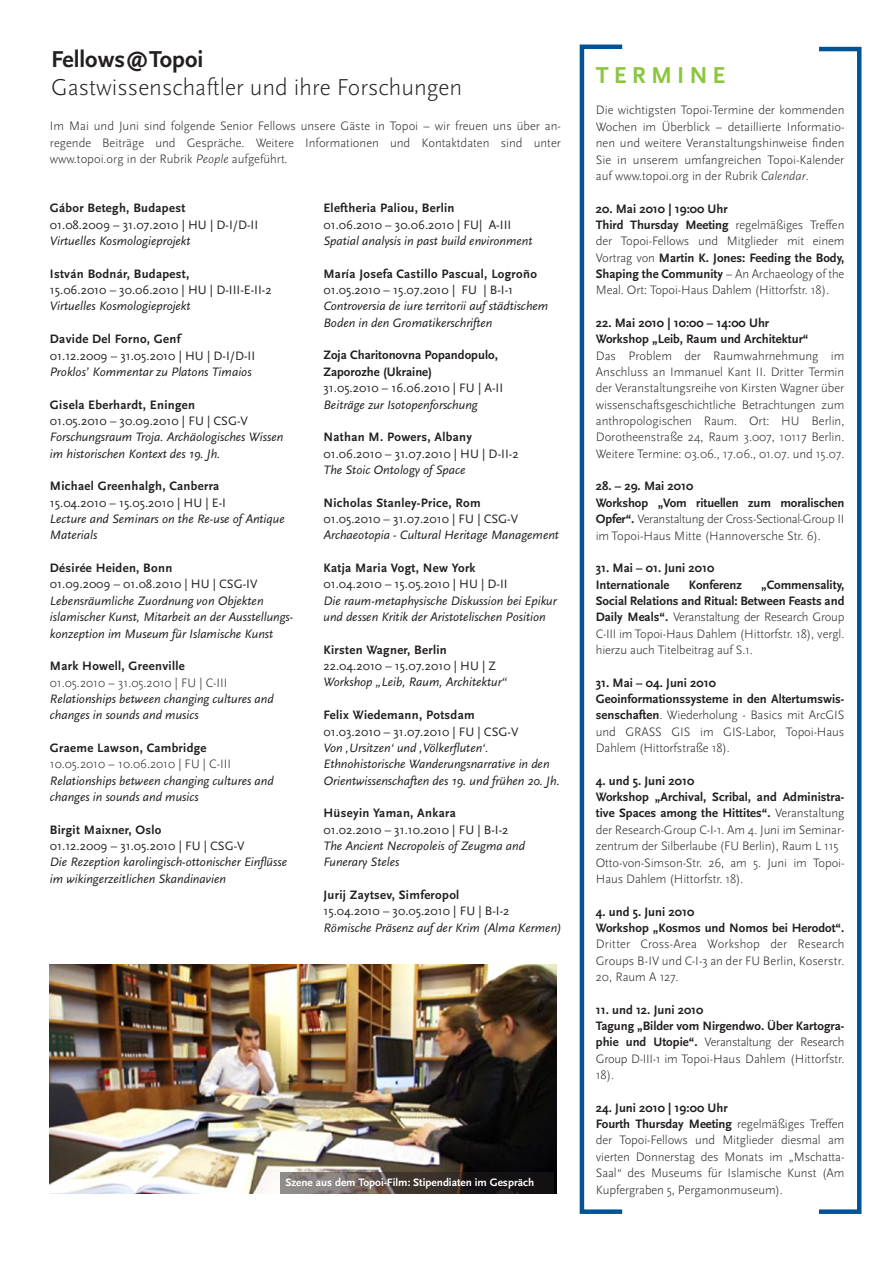
<style>
.page{position:relative;width:893px;height:1263px;background:#fff}
.page>*{position:absolute;margin:0;border:0;box-sizing:border-box;transform-origin:0 0}
.t1{font:300 24px "Scala Sans";color:#231f20}
.t2{font:700 24px "Scala Sans";color:#231f20}
.t3{font:700 24px "Scala Sans";color:#8bc63e}
.t4{font:300 12.75px/16.4px "Scala Sans";letter-spacing:-.01em;color:#231f20;text-align:justify}
.t5{font:italic 12.75px/16.4px "Scala Sans";color:#231f20}
.t6{font:12.75px "Scala Sans";color:#231f20}
.t7{font:700 12.75px "Scala Sans";letter-spacing:.025em;color:#231f20}
.t8{font:700 12.75px/16.4px "Scala Sans";color:#231f20}
.t9{font:700 11.25px "Scala Sans";color:#fff}
.s1{font-style:italic}
.s2{font-weight:700}
.s3{font-weight:300}
</style>
<div class="page">
<div style="left:817px;top:47px;width:44px;height:1167px;border:4px solid #005495"></div>
<div style="left:580px;top:45px;width:44px;height:1169px;border:4px solid #005495"></div>
<img style="left:50px;top:965px;width:506px;height:229px">
<svg style="left:280px;top:1172px;width:273px;height:22px;background:#49423e"></svg>
<h1 class="t2" style="left:51px;top:44px;width:154px">Fellows@Topoi</h1>
<h1 class="t1" style="left:51px;top:73px;width:413px">Gastwissenschaftler und ihre Forschungen</h1>
<p class="t4" style="left:50px;top:118px;width:512px">Im Mai und Juni sind folgende Senior Fellows unsere Gäste in Topoi – wir freuen uns über an&shy;regende Beiträge und Gespräche. Weitere Informationen und Kontaktdaten sind unter www.topoi.org in der Rubrik <span class="s1">People</span> aufgeführt<span class="s1">.</span></p>
<p class="t7" style="left:50px;top:201px;width:137px">Gábor Betegh, Budapest</p>
<p class="t6" style="left:50px;top:217px;width:210px">01.08.2009 – 31.07.2010 | HU | D-I/D-II</p>
<p class="t5" style="left:50px;top:233px;width:142px">Virtuelles Kosmologieprojekt</p>
<p class="t7" style="left:50px;top:266px;width:141px">I stván Bodnár, Budapest,</p>
<p class="t6" style="left:50px;top:282px;width:223px">15.06.2010 – 30.06.2010 | HU | D-III-E-II-2</p>
<p class="t5" style="left:50px;top:298px;width:142px">Virtuelles Kosmologieprojekt</p>
<p class="t7" style="left:50px;top:331px;width:132px">Davide Del Forno, Genf</p>
<p class="t6" style="left:50px;top:348px;width:207px">01.12.2009 – 31.05.2010 | HU | D-I/D-II</p>
<p class="t5" style="left:50px;top:364px;width:203px">Proklos’ Kommentar zu Platons Timaios</p>
<p class="t7" style="left:50px;top:397px;width:147px">Gisela Eberhardt, Eningen</p>
<p class="t6" style="left:50px;top:413px;width:200px">01.05.2010 – 30.09.2010 | FU | CSG-V</p>
<p class="t5" style="left:50px;top:429px;width:235px">Forschungsraum Troja. Archäologisches Wissen im historischen Kontext des 19. Jh.</p>
<p class="t7" style="left:50px;top:479px;width:171px">M ichael Greenhalgh, Canberra</p>
<p class="t6" style="left:50px;top:495px;width:178px">15.04.2010 – 15.05.2010 | HU | E-I</p>
<p class="t5" style="left:50px;top:511px;width:236px">Lecture and Seminars on the Re-use of Antique<br>Materials</p>
<p class="t7" style="left:50px;top:560px;width:124px">Désirée Heiden, Bonn</p>
<p class="t6" style="left:50px;top:577px;width:209px">01.09.2009 – 01.08.2010 | HU | CSG-IV</p>
<p class="t5" style="left:50px;top:592px;width:245px">Lebensräumliche Zuordnung von Objekten islamischer Kunst, Mitarbeit an der Ausstellungs&shy;konzeption im Museum für Islamische Kunst</p>
<p class="t7" style="left:50px;top:658px;width:136px">M ark Howell, Greenville</p>
<p class="t4" style="left:50px;top:674px;width:179px">01.05.2010 – 31.05.2010 | FU | C-III</p>
<p class="t5" style="left:50px;top:690px;width:225px">Relationships between changing cultures and changes in sounds and musics</p>
<p class="t7" style="left:50px;top:740px;width:158px">Graeme Lawson, Cambridge</p>
<p class="t4" style="left:50px;top:756px;width:183px">10.05.2010 – 10.06.2010 | FU | C-III</p>
<p class="t5" style="left:50px;top:772px;width:225px">Relationships between changing cultures and changes in sounds and musics</p>
<p class="t7" style="left:50px;top:822px;width:113px">Birgit M aixner, Oslo</p>
<p class="t6" style="left:50px;top:838px;width:196px">01.12.2009 – 31.05.2010 | FU | CSG-V</p>
<p class="t5" style="left:50px;top:854px;width:239px">Die Rezeption karolingisch-ottonischer Einflüsse im wikingerzeitlichen Skandinavien</p>
<p class="t7" style="left:323px;top:201px;width:132px">Eleftheria Paliou, Berlin</p>
<p class="t6" style="left:323px;top:217px;width:189px">01.06.2010 – 30.06.2010 | FU| A-III</p>
<p class="t5" style="left:323px;top:233px;width:211px">Spatial analysis in past build environment</p>
<p class="t7" style="left:323px;top:266px;width:215px">M aría Josefa Castillo Pascual, Logroño</p>
<p class="t6" style="left:323px;top:282px;width:191px">01.05.2010 – 15.07.2010 | FU | B-I-1</p>
<p class="t5" style="left:323px;top:298px;width:226px">Controversia de iure territorii auf städtischem<br>Boden in den Gromatikerschriften</p>
<p class="t8" style="left:323px;top:347px;width:176px">Zoja Charitonovna Popandopulo,<br>Zaporozhe (Ukraine)</p>
<p class="t6" style="left:323px;top:380px;width:181px">31.05.2010 – 16.06.2010 | FU | A-II</p>
<p class="t5" style="left:323px;top:396px;width:156px">Beiträge zur Isotopenforschung</p>
<p class="t7" style="left:323px;top:429px;width:150px">Nathan M . Powers, Albany</p>
<p class="t6" style="left:323px;top:446px;width:197px">01.06.2010 – 31.07.2010 | HU | D-II-2</p>
<p class="t5" style="left:323px;top:462px;width:144px">The Stoic Ontology of Space</p>
<p class="t7" style="left:323px;top:495px;width:159px">Nicholas Stanley-Price, Rom</p>
<p class="t6" style="left:323px;top:511px;width:196px">01.05.2010 – 31.07.2010 | FU | CSG-V</p>
<p class="t5" style="left:323px;top:527px;width:237px">Archaeotopia - Cultural Heritage Management</p>
<p class="t7" style="left:323px;top:560px;width:154px">Katja M aria Vogt, New York</p>
<p class="t6" style="left:323px;top:577px;width:186px">01.04.2010 – 15.05.2010 | HU | D-II</p>
<p class="t5" style="left:323px;top:592px;width:235px">Die raum-metaphysische Diskussion bei Epikur und dessen Kritik der Aristotelischen Position</p>
<p class="t7" style="left:323px;top:642px;width:125px">Kirsten Wagner, Berlin</p>
<p class="t6" style="left:323px;top:658px;width:174px">22.04.2010 – 15.07.2010 | HU | Z</p>
<p class="t5" style="left:323px;top:674px;width:185px">Workshop „Leib, Raum, Architektur“</p>
<p class="t7" style="left:323px;top:707px;width:153px">Felix Wiedemann, Potsdam</p>
<p class="t6" style="left:323px;top:724px;width:197px">01.03.2010 – 31.07.2010 | FU | CSG-V</p>
<p class="t5" style="left:323px;top:739px;width:238px">Von ‚Ursitzen‘ und ‚Völkerfluten‘.<br>Ethnohistorische Wanderungsnarrative in den<br>Orientwissenschaften des 19. und frühen 20. Jh.</p>
<p class="t7" style="left:323px;top:805px;width:134px">H üseyin Yaman, Ankara</p>
<p class="t6" style="left:323px;top:822px;width:187px">01.02.2010 – 31.10.2010 | FU | B-I-2</p>
<p class="t5" style="left:323px;top:838px;width:203px">The Ancient Necropoleis of Zeugma and<br>Funerary Steles</p>
<p class="t7" style="left:323px;top:887px;width:137px">Jurij Zaytsev, Simferopol</p>
<p class="t6" style="left:323px;top:904px;width:188px">15.04.2010 – 30.05.2010 | FU | B-I-2</p>
<p class="t5" style="left:323px;top:919px;width:240px">Römische Präsenz auf der Krim (Alma Kermen)</p>
<p class="t9" style="left:285px;top:1175px;width:250px">Szene aus dem Topoi-Film: Stipendiaten im Gespräch</p>
<h1 class="t3" style="left:596px;top:61px;width:131px">Ter min e</h1>
<p class="t4" style="left:596px;top:102px;width:250px">Die wichtigsten Topoi-Termine der kommenden Wochen im Überblick – detaillierte Informatio&shy;nen und weitere Veranstaltungshinweise finden Sie in unserem umfangreichen Topoi-Kalender auf www.topoi.org in der Rubrik <span class="s1">Calendar</span>.</p>
<p class="t4" style="left:596px;top:200px;width:250px;text-align:left"><span class="s2">20. M ai 2010 | 19:00 Uhr<br>Third Thursday M eeting</span> regelmäßiges Treffen der Topoi-Fellows und Mitglieder mit einem Vortrag von <span class="s2">M artin K. Jones: Feeding the Body, Shaping the Community</span> – An Archaeology of the Meal. Ort: Topoi-Haus Dahlem (Hittorfstr. 18).</p>
<p class="t8" style="left:596px;top:315px;width:214px">22. M ai 2010 | 10:00 – 14:00 Uhr<br>Workshop „Leib, Raum und Architektur“</p>
<p class="t4" style="left:596px;top:347px;width:250px">Das Problem der Raumwahrnehmung im Anschluss an Immanuel Kant II. Dritter Termin der Veranstaltungsreihe von Kirsten Wagner über wissenschaftsgeschichtliche Betrachtungen zum anthropologischen Raum. Ort: HU Berlin, Dorotheenstraße 24, Raum 3.007, 10117 Berlin.<br>Weitere Termine: 03.06., 17.06., 01.07. und 15.07.</p>
<p class="t4" style="left:596px;top:478px;width:250px;text-align:left"><span class="s2">28. – 29. M ai 2010<br>Workshop „Vom rituellen zum moralischen Opfer“.</span> Veranstaltung der Cross-Sectional-Group II im Topoi-Haus Mitte (Hannoversche Str. 6).</p>
<p class="t8" style="left:596px;top:560px;width:120px">31. Mai – 01. Juni 2010<br>I nternationale</p>
<p class="t7" style="left:689px;top:577px;width:55px">Konferenz</p>
<p class="t4" style="left:596px;top:576px;width:250px;text-indent:165px"><span class="s2">„Commensality, Social Relations and Ritual: Between Feasts and Daily M eals“.</span> Veranstaltung der Research Group C-III im Topoi-Haus Dahlem (Hittorfstr. 18), vergl. hierzu auch Titelbeitrag auf S.1.</p>
<p class="t4" style="left:596px;top:674px;width:250px;text-align:left"><span class="s2">31. Mai – 04. Juni 2010<br>Geoinformationssysteme in den Altertumswis&shy;senschaften</span>. Wiederholung - Basics mit ArcGIS und GRASS GIS im GIS-Labor, Topoi-Haus Dahlem (Hittorfstraße 18).</p>
<p class="t4" style="left:596px;top:772px;width:250px;text-align:left"><span class="s2">4. und 5. Juni 2010<br>Workshop „Archival, Scribal, and Administra&shy;tive Spaces among the H ittites“.</span> Veranstaltung der Research-Group C-I-1. Am 4. Juni im Seminar&shy;zentrum der Silberlaube (FU Berlin), Raum L 115<br>Otto-von-Simson-Str. 26, am 5. Juni im Topoi-Haus Dahlem (Hittorfstr. 18).</p>
<p class="t8" style="left:596px;top:903px;width:250px">4. und 5. Juni 2010<br>Workshop „Kosmos und Nomos bei Herodot“.</p>
<p class="t4" style="left:596px;top:936px;width:250px">Dritter Cross-Area Workshop der Research Groups B-IV und C-I-3 an der FU Berlin, Koserstr.<br>20, Raum A 127.</p>
<p class="t8" style="left:596px;top:1001px;width:250px">11. und 12. Juni 2010<br>Tagung „Bilder vom Nirgendwo. Über Kartogra&shy;phie und Utopie“. <span class="s3">Veranstaltung der Research Group D-III-1 im Topoi-Haus Dahlem (Hittorfstr.<br>18).</span></p>
<p class="t4" style="left:596px;top:1099px;width:250px;text-align:left"><span class="s2">24. Juni 2010 | 19:00 Uhr<br>Fourth Thursday M eeting</span> regelmäßiges Treffen der Topoi-Fellows und Mitglieder diesmal am vierten Donnerstag des Monats im „Mschatta-Saal“ des Museums für Islamische Kunst (Am Kupfergraben 5, Pergamonmuseum).</p>
</div>
